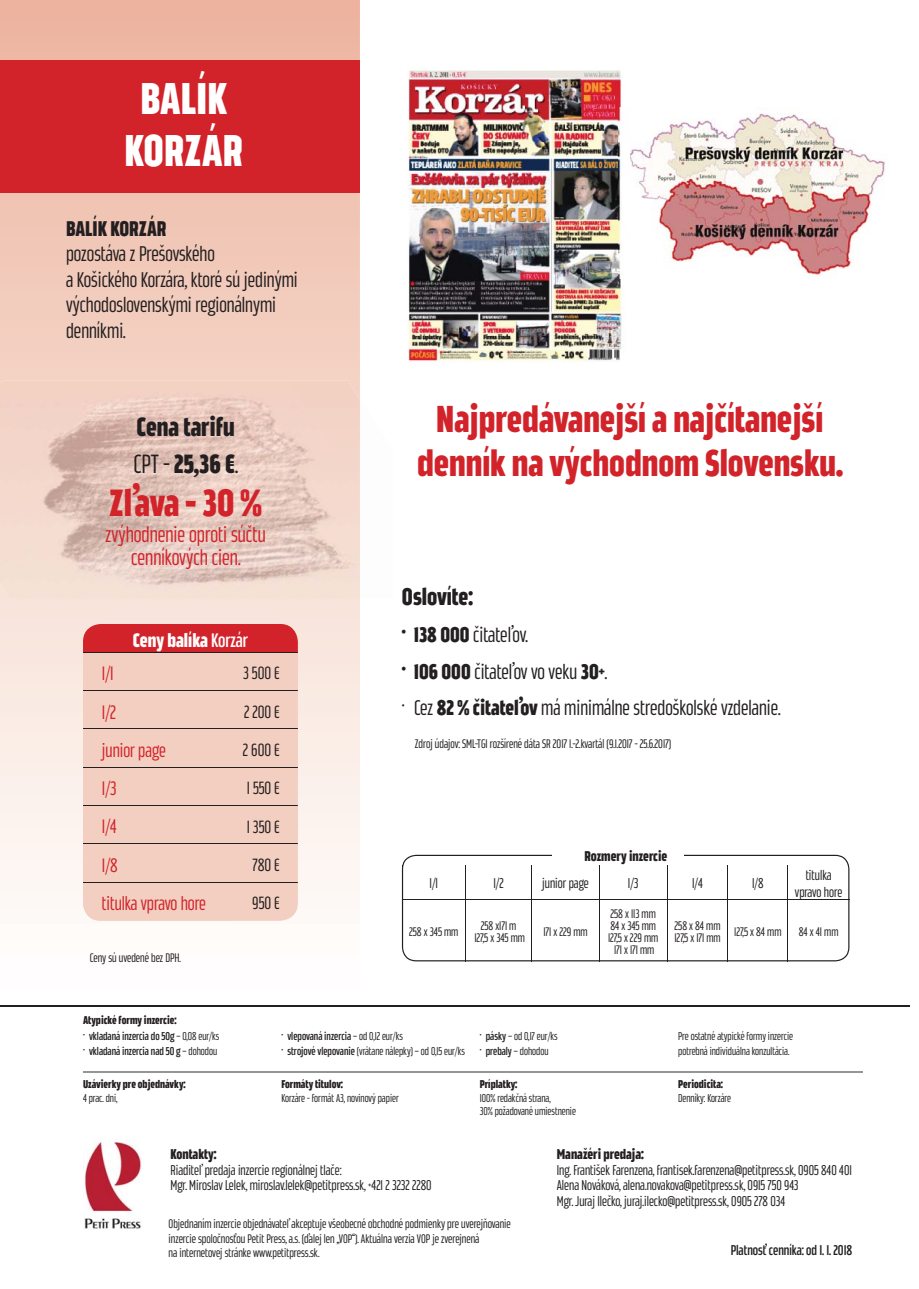
<style>
.page{position:relative;width:919px;height:1289px;background:#fff}
.page>*{position:absolute;margin:0;border:0;box-sizing:border-box;transform-origin:0 0}
.t1{font:700 condensed 37.65px/52.1px "Good News Sans";letter-spacing:.005em;color:#fff;text-align:center}
.t2{font:700 condensed 32.1px "Good News Sans";color:#d2232a}
.t3{font:700 condensed 31.8px/44px "Good News Sans";color:#d2232a;text-align:center}
.t4{font:700 condensed 22.35px/36.6px "Good News Sans";color:#231f20}
.t5{font:700 condensed 20.4px "Good News Sans";color:#231f20}
.t6{font:300 condensed 18.75px/22.8px "Good News Sans";color:#d2232a;text-align:center}
.t7{font:300 condensed 18px/25.3px "Good News Sans";color:#231f20}
.t8{font:700 condensed 18px "Good News Sans";color:#231f20}
.t9{font:300 condensed 16.5px "Good News Sans";color:#d2232a}
.t10{font:700 condensed 16.5px "Good News Sans";color:#fff}
.t11{font:300 condensed 15px "Good News Sans";color:#231f20}
.t12{font:300 condensed 12px/15.6px "Good News Sans";color:#231f20}
.t13{font:700 condensed 12px "Good News Sans";color:#231f20}
.t14{font:condensed 12px "Good News Sans";color:#231f20}
.t15{font:300 condensed 10.5px/12px "Good News Sans";color:#231f20}
.t16{font:300 condensed 9.6px/15px "Good News Sans";color:#231f20}
.t17{font:condensed 9.6px "Good News Sans";color:#231f20}
.t18{font:700 condensed 9.6px "Good News Sans";color:#231f20}
.s1{font-weight:300}
.s2{font-weight:400}
.s3{font-weight:700}
</style>
<div class="page">
<img style="left:84px;top:1140px;width:57px;height:89px">
<hr style="left:83px;top:1071px;width:779px;height:1px;background:#939598">
<hr style="left:0;top:1005px;width:909px;height:1px;background:#231f20">
<svg style="left:0;top:0;width:360px;height:921px;background:#f4d3c7"></svg>
<img style="left:253px;top:381px;width:107px;height:218px">
<img style="left:0;top:381px;width:253px;height:218px">
<img style="left:0;top:424px;width:139px;height:175px">
<img style="left:287px;top:381px;width:73px;height:112px">
<img style="left:107px;top:381px;width:93px;height:35px">
<img style="left:0;top:397px;width:16px;height:36px">
<svg style="left:402px;top:854px;width:447px;height:107px"></svg>
<div style="left:552px;top:846px;width:131px;height:17px;background:#fff"></div>
<hr style="left:402px;top:865px;width:1px;height:34px;background:#231f20">
<hr style="left:465px;top:865px;width:1px;height:34px;background:#231f20">
<hr style="left:531px;top:865px;width:1px;height:34px;background:#231f20">
<hr style="left:598px;top:865px;width:1px;height:34px;background:#231f20">
<hr style="left:666px;top:865px;width:1px;height:34px;background:#231f20">
<hr style="left:727px;top:865px;width:1px;height:34px;background:#231f20">
<hr style="left:787px;top:865px;width:1px;height:34px;background:#231f20">
<hr style="left:402px;top:899px;width:129px;height:1px;background:#231f20">
<hr style="left:465px;top:899px;width:1px;height:62px;background:#231f20">
<hr style="left:531px;top:899px;width:68px;height:1px;background:#231f20">
<hr style="left:531px;top:899px;width:1px;height:62px;background:#231f20">
<hr style="left:599px;top:899px;width:68px;height:1px;background:#231f20">
<hr style="left:598px;top:899px;width:1px;height:62px;background:#231f20">
<hr style="left:667px;top:899px;width:61px;height:1px;background:#231f20">
<hr style="left:666px;top:899px;width:1px;height:62px;background:#231f20">
<hr style="left:728px;top:899px;width:59px;height:1px;background:#231f20">
<hr style="left:727px;top:899px;width:1px;height:62px;background:#231f20">
<hr style="left:787px;top:899px;width:62px;height:1px;background:#231f20">
<hr style="left:787px;top:899px;width:1px;height:62px;background:#231f20">
<div style="left:83px;top:624px;width:215px;height:28px;background:#d2232a"></div>
<div style="left:83px;top:653px;width:215px;height:267px;background:#f3cfc1"></div>
<hr style="left:83px;top:652px;width:215px;height:1px;background:#231f20">
<hr style="left:83px;top:690px;width:215px;height:1px;background:#231f20">
<hr style="left:234px;top:881px;width:64px;height:1px;background:#231f20">
<hr style="left:83px;top:728px;width:215px;height:1px;background:#231f20">
<hr style="left:83px;top:767px;width:215px;height:1px;background:#231f20">
<hr style="left:83px;top:805px;width:215px;height:1px;background:#231f20">
<hr style="left:83px;top:843px;width:215px;height:1px;background:#231f20">
<hr style="left:83px;top:881px;width:151px;height:1px;background:#231f20">
<div style="left:0;top:61px;width:360px;height:132px;background:#d2232a"></div>
<img style="left:408px;top:70px;width:214px;height:292px">
<img style="left:618px;top:108px;width:267px;height:170px">
<h1 class="t1" style="left:124px;top:77px;width:120px">BALÍK<br>KORZÁR</h1>
<h3 class="t8" style="left:66px;top:221px;width:102px">BALÍK KORZÁR</h3>
<h3 class="t7" style="left:66px;top:242px;width:233px">pozostáva z Prešovského<br>a Košického Korzára, ktoré sú jedinými východoslovenskými regionálnymi denníkmi.</h3>
<h3 class="t4" style="left:133px;top:411px;width:106px">Cena tarifu<br><span class="s1">CPT -</span> 25,36 €<span class="s1">.</span></h3>
<h2 class="t2" style="left:109px;top:489px;width:154px">Zľava - 30 %</h2>
<h3 class="t6" style="left:106px;top:524px;width:162px">zvýhodnenie oproti súčtu cenníkových cien.</h3>
<h3 class="t10" style="left:133px;top:633px;width:117px">Ceny balíka <span class="s2">Korzár</span></h3>
<h3 class="t9" style="left:102px;top:665px;width:13px">1/1</h3>
<h3 class="t11" style="left:243px;top:665px;width:38px">3 500 €</h3>
<h3 class="t9" style="left:102px;top:703px;width:16px">1/2</h3>
<h3 class="t11" style="left:244px;top:704px;width:37px">2 200 €</h3>
<h3 class="t9" style="left:102px;top:741px;width:65px">junior page</h3>
<h3 class="t11" style="left:243px;top:742px;width:38px">2 600 €</h3>
<h3 class="t9" style="left:102px;top:779px;width:16px">1/3</h3>
<h3 class="t11" style="left:247px;top:780px;width:35px">1 550 €</h3>
<h3 class="t9" style="left:102px;top:818px;width:16px">1/4</h3>
<h3 class="t11" style="left:247px;top:818px;width:35px">1 350 €</h3>
<h3 class="t9" style="left:102px;top:856px;width:17px">1/8</h3>
<h3 class="t11" style="left:252px;top:857px;width:29px">780 €</h3>
<h3 class="t9" style="left:102px;top:894px;width:106px">titulka vpravo hore</h3>
<h3 class="t11" style="left:252px;top:895px;width:29px">950 €</h3>
<p class="t15" style="left:90px;top:951px;width:93px">Ceny sú uvedené bez DPH.</p>
<p class="t18" style="left:83px;top:1016px;width:95px">Atypické formy inzercie:</p>
<h3 class="t3" style="left:417px;top:400px;width:427px">Najpredávanejší a najčítanejší denník na východnom Slovensku.</h3>
<h3 class="t5" style="left:402px;top:588px;width:72px">Oslovíte:</h3>
<h3 class="t7" style="left:402px;top:623px;width:127px"><span class="s3">• 138 000</span> čitateľov.</h3>
<h3 class="t7" style="left:402px;top:659px;width:207px"><span class="s3">• 106 000</span> čitateľov vo veku <span class="s3">30+</span>.</h3>
<h3 class="t7" style="left:402px;top:696px;width:380px">• Cez <span class="s3">82 % čitateľov</span> má minimálne stredoškolské vzdelanie.</h3>
<p class="t15" style="left:415px;top:738px;width:258px">Zdroj údajov: SML-TGI rozšírené dáta SR 2017 1.-2.kvartál (9.1.2017 - 25.6.2017)</p>
<p class="t13" style="left:584px;top:850px;width:84px">Rozmery inzercie</p>
<p class="t12" style="left:429px;top:876px;width:10px">1/1</p>
<p class="t12" style="left:493px;top:876px;width:12px">1/2</p>
<p class="t12" style="left:542px;top:876px;width:48px">junior page</p>
<p class="t12" style="left:627px;top:876px;width:12px">1/3</p>
<p class="t12" style="left:692px;top:876px;width:12px">1/4</p>
<p class="t12" style="left:752px;top:876px;width:13px">1/8</p>
<p class="t12" style="left:794px;top:867px;width:49px;line-height:16.8px;text-align:center">titulka vpravo hore</p>
<p class="t15" style="left:409px;top:926px;width:51px">258 x 345 mm</p>
<p class="t15" style="left:474px;top:920px;width:52px;text-align:center">258 x171 m<br>127,5 x 345 mm</p>
<p class="t15" style="left:543px;top:926px;width:46px">171 x 229 mm</p>
<p class="t15" style="left:608px;top:908px;width:52px;text-align:center">258 x 113 mm<br>84 x 345 mm<br>127,5 x 229 mm<br>171 x 171 mm</p>
<p class="t15" style="left:674px;top:920px;width:48px">258 x 84 mm<br>127,5 x 171 mm</p>
<p class="t15" style="left:734px;top:926px;width:49px">127,5 x 84 mm</p>
<p class="t15" style="left:798px;top:926px;width:41px">84 x 41 mm</p>
<p class="t17" style="left:83px;top:1030px;width:138px">• vkladaná inzercia do 50g <span class="s1">– 0,08 eur/ks</span></p>
<p class="t17" style="left:83px;top:1045px;width:136px">• vkladaná inzercia nad 50 g <span class="s1">– dohodou</span></p>
<p class="t17" style="left:281px;top:1030px;width:123px">• vlepovaná inzercia <span class="s1">– od 0,12 eur/ks</span></p>
<p class="t16" style="left:281px;top:1043px;width:185px"><span class="s2">• strojové vlepovanie</span> (vrátane nálepky) – od 0,15 eur/ks</p>
<p class="t16" style="left:480px;top:1028px;width:79px"><span class="s2">• pásky</span> – od 0,17 eur/ks</p>
<p class="t17" style="left:480px;top:1045px;width:70px">• prebaly <span class="s1">– dohodou</span></p>
<p class="t16" style="left:678px;top:1028px;width:116px">Pre ostatné atypické formy inzercie potrebná individuálna konzultácia.</p>
<p class="t18" style="left:83px;top:1079px;width:104px">Uzávierky pre objednávky:</p>
<p class="t16" style="left:83px;top:1090px;width:36px">4 prac. dni,</p>
<p class="t18" style="left:281px;top:1079px;width:63px">Formáty titulov:</p>
<p class="t16" style="left:281px;top:1090px;width:119px">Korzáre - formát A3, novinový papier</p>
<p class="t18" style="left:480px;top:1079px;width:39px">Príplatky:</p>
<p class="t16" style="left:480px;top:1091px;width:98px;line-height:13.5px">100% redakčná strana,<br>30% požadované umiestnenie</p>
<p class="t18" style="left:678px;top:1079px;width:46px">Periodicita:</p>
<p class="t16" style="left:678px;top:1090px;width:54px">Denníky: Korzáre</p>
<p class="t13" style="left:170px;top:1148px;width:47px">Kontakty:</p>
<p class="t12" style="left:170px;top:1162px;width:262px">Riaditeľ predaja inzercie regionálnej tlače:<br>Mgr. Miroslav Lelek, miroslav.lelek@petitpress.sk, +421 2 3232 2280</p>
<p class="t13" style="left:556px;top:1148px;width:88px">Manažéri predaja:</p>
<p class="t12" style="left:556px;top:1162px;width:296px">Ing. František Farenzena, frantisek.farenzena@petitpress.sk, 0905 840 401<br>Alena Nováková, alena.novakova@petitpress.sk, 0915 750 943<br>Mgr. Juraj Ilečko, juraj.ilecko@petitpress.sk, 0905 278 034</p>
<p class="t15" style="left:169px;top:1217px;width:344px;line-height:14.4px">Objednaním inzercie objednávateľ akceptuje všeobecné obchodné podmienky pre uverejňovanie inzercie spoločnosťou Petit Press, a.s. (ďalej len „VOP“). Aktuálna verzia VOP je zverejnená<br>na internetovej stránke www.petitpress.sk.</p>
<p class="t14" style="left:730px;top:1244px;width:123px">Platnosť cenníka: od 1. 1. 2018</p>
</div>
